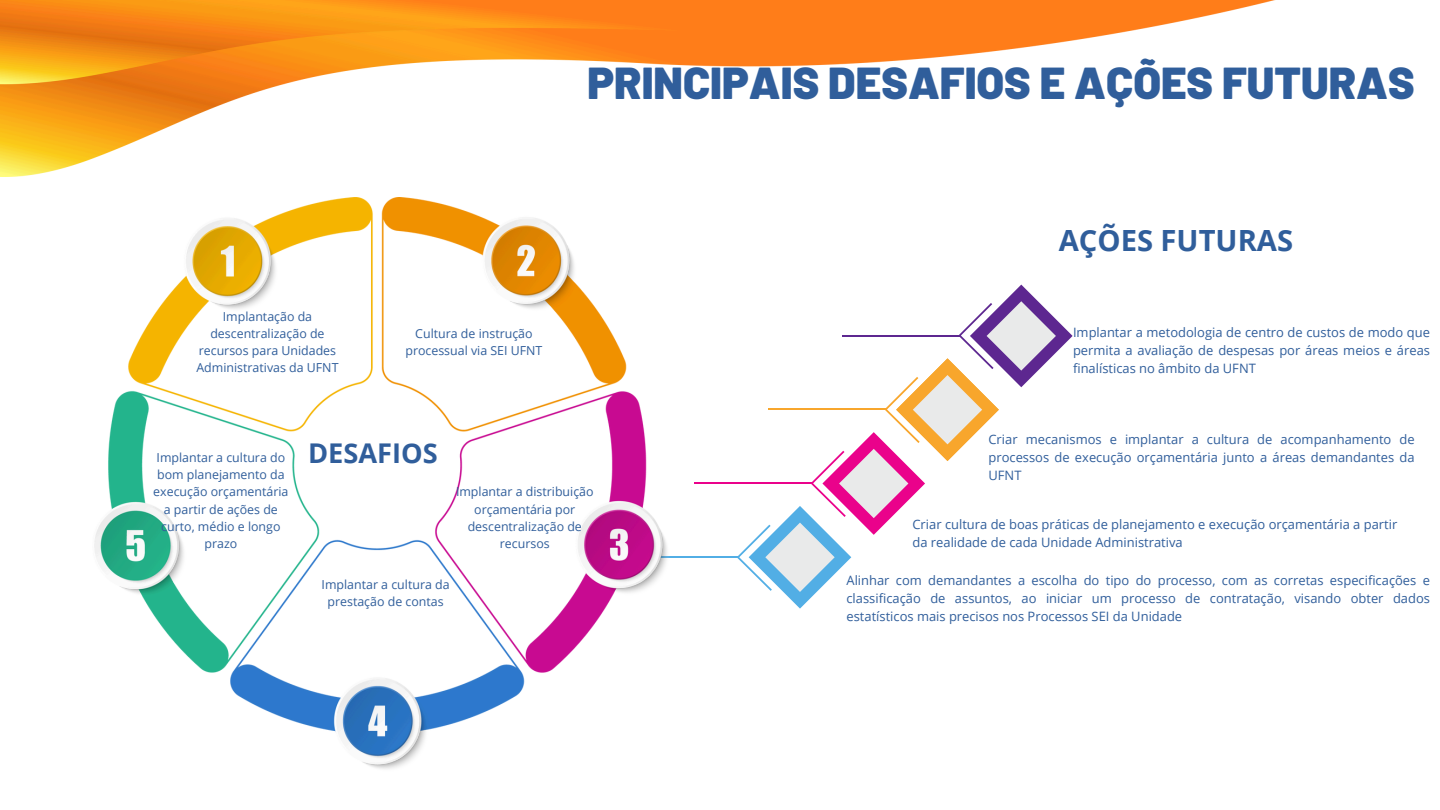
<style>
.page{position:relative;width:1440px;height:810px;background:#fff}
.page>*{position:absolute;margin:0;border:0;box-sizing:border-box;transform-origin:0 0}
.t1{font:900 44.7px "Barlow";color:#305e9b}
.t2{font:700 29.2px "Open Sans";color:#305e9b}
.t3{font:700 27.2px "Open Sans";color:#305e9b}
.t4{font:12.9px/18px "Open Sans";color:#305e9b;text-align:justify}
.t5{font:12.4px/17.2px "Open Sans";color:#305e9b;text-align:center}
</style>
<div class="page">
<hr style="left:620px;top:556px;width:118px;height:2px;background:#52aee5">
<hr style="left:694px;top:482px;width:118px;height:2px;background:#ea028b">
<svg style="left:737px;top:285px;width:336px;height:324px"></svg>
<img style="left:94px;top:197px;width:574px;height:572px">
<img style="left:0;top:0;width:1275px;height:177px">
<p class="t1" style="left:587px;top:54px;width:829px">PRINCIPAIS DESAFIOS E AÇÕES FUTURAS</p>
<h1 class="t5" style="left:196px;top:307px;width:144px">Implantação da descentralização de recursos para Unidades<br>Administrativas da UFNT</h1>
<p class="t5" style="left:405px;top:325px;width:139px">Cultura de instrução processual via SEI UFNT</p>
<p class="t5" style="left:153px;top:448px;width:137px">Implantar a cultura do bom planejamento da execução orçamentária a partir de ações de curto, médio e longo prazo</p>
<p class="t3" style="left:308px;top:434px;width:131px">DESAFIOS</p>
<h2 class="t5" style="left:456px;top:483px;width:139px">Implantar a distribuição orçamentária por descentralização de recursos</h2>
<p class="t5" style="left:322px;top:575px;width:130px">Implantar a cultura da prestação de contas</p>
<p class="t2" style="left:1059px;top:220px;width:236px">AÇÕES FUTURAS</p>
<p class="t4" style="left:1073px;top:323px;width:358px">Implantar a metodologia de centro de custos de modo que permita a avaliação de despesas por áreas meios e áreas finalísticas no âmbito da UFNT</p>
<h2 class="t4" style="left:989px;top:430px;width:428px">Criar mecanismos e implantar a cultura de acompanhamento de processos de execução orçamentária junto a áreas demandantes da UFNT</h2>
<p class="t4" style="left:913px;top:515px;width:486px">Criar cultura de boas práticas de planejamento e execução orçamentária a partir da realidade de cada Unidade Administrativa</p>
<p class="t4" style="left:846px;top:571px;width:585px">Alinhar com demandantes a escolha do tipo do processo, com as corretas especificações e classificação de assuntos, ao iniciar um processo de contratação, visando obter dados estatísticos mais precisos nos Processos SEI da Unidade</p>
</div>
